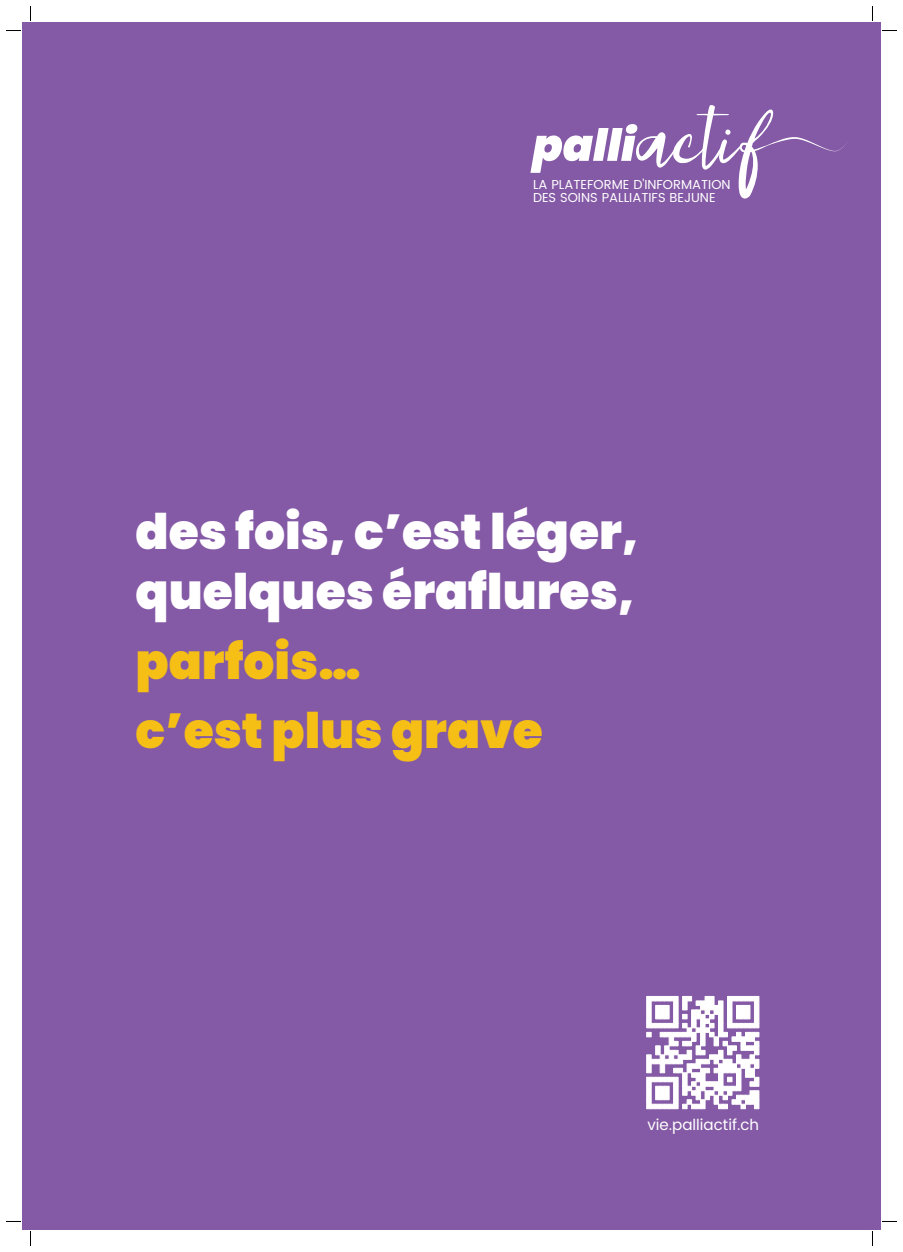
<style>
.page{position:relative;width:903px;height:1252px;background:#fff}
.page>*{position:absolute;margin:0;border:0;box-sizing:border-box;transform-origin:0 0}
.t1{font:900 49px/60px "Poppins";color:#fff}
.t2{font:900 49px/69.8px "Poppins";color:#f5bf16}
.t3{font:15.2px "Poppins";color:#fff}
.t4{font:13px/13px "Poppins";color:#fff}
</style>
<div class="page">
<div style="left:22px;top:22px;width:859px;height:1208px;background:#8459a5"></div>
<hr style="left:647px;top:996px;width:4px;height:27px;background:#fff">
<svg style="left:655px;top:1005px;width:5px;height:9px"></svg>
<div style="left:660px;top:1005px;width:5px;height:14px;background:#fff"></div>
<div style="left:664px;top:1005px;width:5px;height:14px;background:#fff"></div>
<svg style="left:651px;top:996px;width:22px;height:5px"></svg>
<div style="left:673px;top:996px;width:5px;height:27px;background:#fff;border:1px solid #fff"></div>
<div style="left:682px;top:996px;width:5px;height:14px;background:#fff;border:1px solid #fff"></div>
<div style="left:691px;top:1010px;width:5px;height:13px;background:#fff"></div>
<svg style="left:687px;top:996px;width:14px;height:9px"></svg>
<div style="left:696px;top:1010px;width:5px;height:9px;background:#fff"></div>
<div style="left:700px;top:1001px;width:5px;height:9px;background:#fff"></div>
<div style="left:705px;top:996px;width:5px;height:18px;background:#fff"></div>
<div style="left:709px;top:996px;width:5px;height:14px;background:#fff"></div>
<div style="left:714px;top:1005px;width:5px;height:9px;background:#fff"></div>
<div style="left:718px;top:1001px;width:5px;height:22px;background:#fff"></div>
<div style="left:727px;top:996px;width:5px;height:27px;background:#fff"></div>
<div style="left:736px;top:1005px;width:5px;height:14px;background:#fff"></div>
<div style="left:741px;top:1005px;width:5px;height:14px;background:#fff"></div>
<div style="left:745px;top:1005px;width:5px;height:14px;background:#fff"></div>
<svg style="left:732px;top:996px;width:22px;height:5px"></svg>
<div style="left:754px;top:996px;width:5px;height:27px;background:#fff"></div>
<svg style="left:647px;top:1014px;width:112px;height:95px"></svg>
<div style="left:754px;top:1045px;width:5px;height:10px;background:#fff"></div>
<div style="left:754px;top:1059px;width:5px;height:9px;background:#fff"></div>
<div style="left:754px;top:1077px;width:5px;height:9px;background:#fff"></div>
<div style="left:754px;top:1090px;width:5px;height:10px;background:#fff;border:1px solid #fff"></div>
<div style="left:754px;top:1099px;width:5px;height:10px;background:#fff"></div>
<svg style="left:530px;top:105px;width:316px;height:94px"></svg>
<svg style="left:6px;top:30px;width:15px;height:1px"></svg>
<svg style="left:30px;top:6px;width:1px;height:15px"></svg>
<svg style="left:872px;top:6px;width:1px;height:15px"></svg>
<svg style="left:882px;top:30px;width:15px;height:1px"></svg>
<svg style="left:6px;top:1221px;width:15px;height:1px"></svg>
<svg style="left:30px;top:1231px;width:1px;height:15px"></svg>
<svg style="left:882px;top:1221px;width:15px;height:1px"></svg>
<svg style="left:872px;top:1231px;width:1px;height:15px"></svg>
<p class="t4" style="left:533px;top:178px;width:199px">LA PLATEFORME D'INFORMATION<br>DES SOINS PALLIATIFS BEJUNE</p>
<h1 class="t1" style="left:136px;top:501px;width:505px">des fois, c’est léger, quelques éraflures,</h1>
<h1 class="t2" style="left:136px;top:626px;width:409px">parfois…<br>c’est plus grave</h1>
<p class="t3" style="left:647px;top:1116px;width:113px">vie.palliactif.ch</p>
</div>
